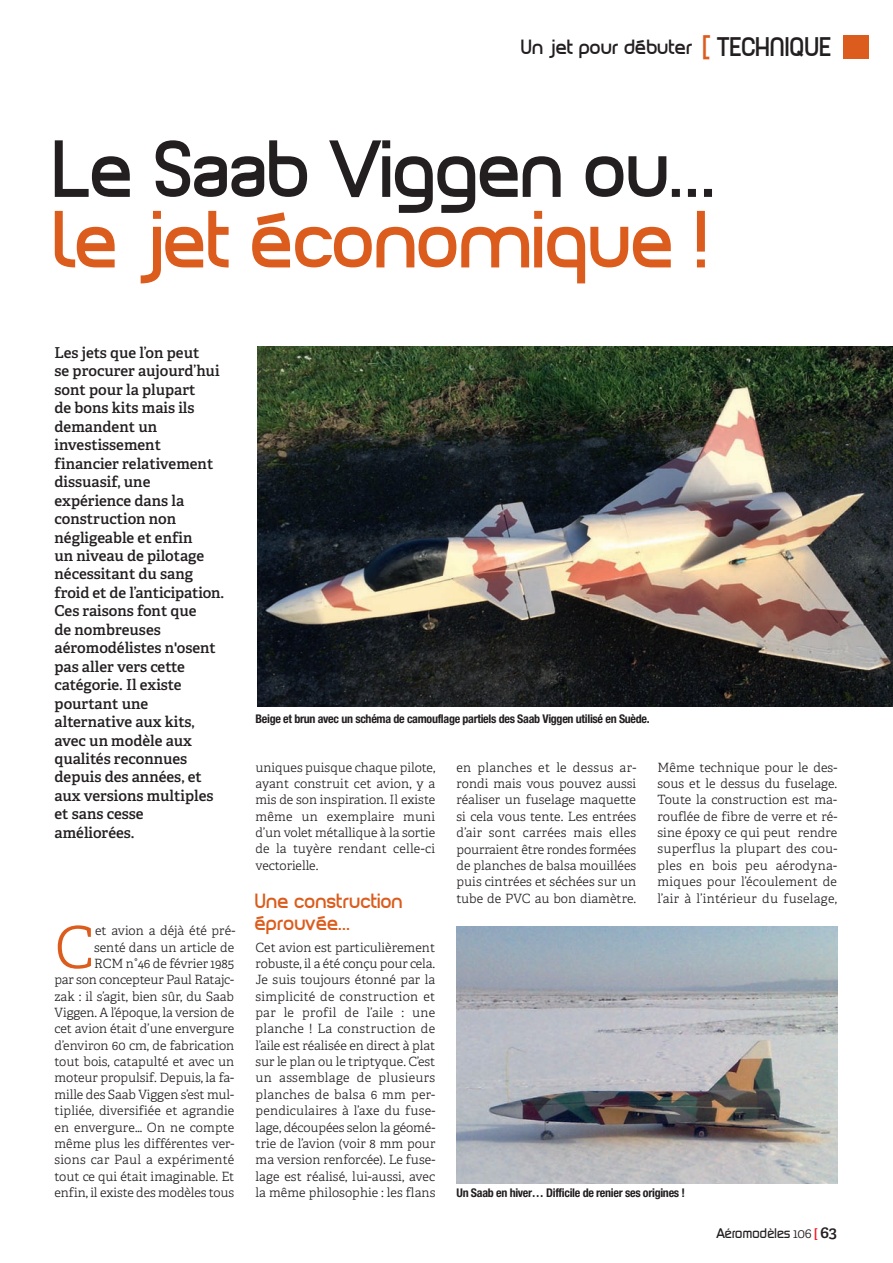
<style>
.page{position:relative;width:893px;height:1263px;background:#fff}
.page>*{position:absolute;margin:0;border:0;box-sizing:border-box;transform-origin:0 0}
.t1{font:76.5px "Planet Estyle";letter-spacing:-.015em;color:#db5c1c}
.t2{font:76.5px "Planet Estyle";letter-spacing:-.015em;color:#231f20}
.t3{font:300 57.9px "Adelle";color:#db5c1c}
.t4{font:19.5px "Planet Estyle";color:#231f20}
.t5{font:19.5px/21.9px "Planet Estyle";color:#db5c1c}
.t6{font:600 15px/18.5px "Adelle";color:#231f20}
.t7{font:500 13.5px "Digital";letter-spacing:-.025em;color:#231f20}
.t8{font:300 12.75px/16.4px "Adelle";color:#231f20;text-align:justify}
.t9{font:700 condensed 12px "Helvetica Neue LT Std";letter-spacing:-.025em;color:#231f20}
.s1{font-size:25.5px;color:#db5c1c}
.s2{font-size:25.5px}
.s3{font-family:"Adelle";font-weight:300}
.s4{font-family:"Adelle";font-weight:600;color:#ee1d23}
.s5{font-family:"Adelle";font-weight:600;font-size:16.5px}
</style>
<div class="page">
<div style="left:844px;top:35px;width:25px;height:24px;background:#db5c1c"></div>
<img style="left:456px;top:927px;width:381px;height:257px">
<img style="left:257px;top:347px;width:636px;height:359px">
<h3 class="t4" style="left:521px;top:40px;width:312px">Un jet pour débuter <span class="s1">[</span> <span class="s2">TECHNIQUE</span></h3>
<h1 class="t2" style="left:55px;top:140px;width:666px">Le Saab Viggen ou…</h1>
<h1 class="t1" style="left:55px;top:211px;width:658px">le jet économique !</h1>
<p class="t6" style="left:55px;top:345px;width:171px">Les jets que l’on peut<br>se procurer aujourd’hui sont pour la plupart<br>de bons kits mais ils demandent un investissement financier relativement dissuasif, une expérience dans la construction non négligeable et enfin<br>un niveau de pilotage nécessitant du sang froid et de l’anticipation.<br>Ces raisons font que<br>de nombreuses aéromodélistes n'osent pas aller vers cette catégorie. Il existe pourtant une alternative aux kits, avec un modèle aux qualités reconnues depuis des années, et aux versions multiples et sans cesse améliorées.</p>
<h2 class="t3" style="left:55px;top:924px;width:41px">C</h2>
<p class="t8" style="left:55px;top:924px;width:182px;text-align:right">et avion a déjà été pré-<br>senté dans un article de<br>RCM n°46 de février 1985<br>par son concepteur Paul Ratajc&shy;zak : il s’agit, bien sûr, du Saab<br>Viggen. A l’époque, la version de cet avion était d’une envergure d’environ 60 cm, de fabrication tout bois, catapulté et avec un moteur propulsif. Depuis, la fa&shy;mille des Saab Viggen s’est mul&shy;tipliée, diversifiée et agrandie en envergure… On ne compte même plus les différentes ver&shy;sions car Paul a expérimenté tout ce qui était imaginable. Et enfin, il existe des modèles tous</p>
<p class="t9" style="left:255px;top:712px;width:396px">Beige et brun avec un schéma de camouflage partiels des Saab Viggen utilisé en Suède.</p>
<p class="t8" style="left:255px;top:760px;width:181px">uniques puisque chaque pilote, ayant construit cet avion, y a mis de son inspiration. Il existe même un exemplaire muni d’un volet métallique à la sortie de la tuyère rendant celle-ci vectorielle.</p>
<h3 class="t5" style="left:255px;top:892px;width:149px">Une construction éprouvée…</h3>
<p class="t8" style="left:255px;top:940px;width:182px">Cet avion est particulièrement robuste, il a été conçu pour cela.<br>Je suis toujours étonné par la simplicité de construction et par le profil de l’aile : une planche ! La construction de l’aile est réalisée en direct à plat sur le plan ou le triptyque. C’est un assemblage de plusieurs planches de balsa 6 mm per&shy;pendiculaires à l’axe du fuse&shy;lage, découpées selon la géomé&shy;trie de l’avion (voir 8 mm pour ma version renforcée). Le fuse&shy;lage est réalisé, lui-aussi, avec la même philosophie : les flans</p>
<p class="t8" style="left:456px;top:760px;width:181px">en planches et le dessus ar&shy;rondi mais vous pouvez aussi réaliser un fuselage maquette si cela vous tente. Les entrées d’air sont carrées mais elles pourraient être rondes formées de planches de balsa mouillées puis cintrées et séchées sur un tube de PVC au bon diamètre.</p>
<p class="t8" style="left:657px;top:760px;width:182px">Même technique pour le des&shy;sous et le dessus du fuselage.<br>Toute la construction est ma&shy;rouflée de fibre de verre et ré&shy;sine époxy ce qui peut rendre superflus la plupart des cou&shy;ples en bois peu aérodyna&shy;miques pour l’écoulement de l’air à l’intérieur du fuselage,</p>
<p class="t9" style="left:456px;top:1186px;width:230px">Un Saab en hiver… Difficile de renier ses origines !</p>
<p class="t7" style="left:716px;top:1228px;width:122px">Aéromodèles <span class="s3">106</span> <span class="s4">[</span> <span class="s5">63</span></p>
</div>
